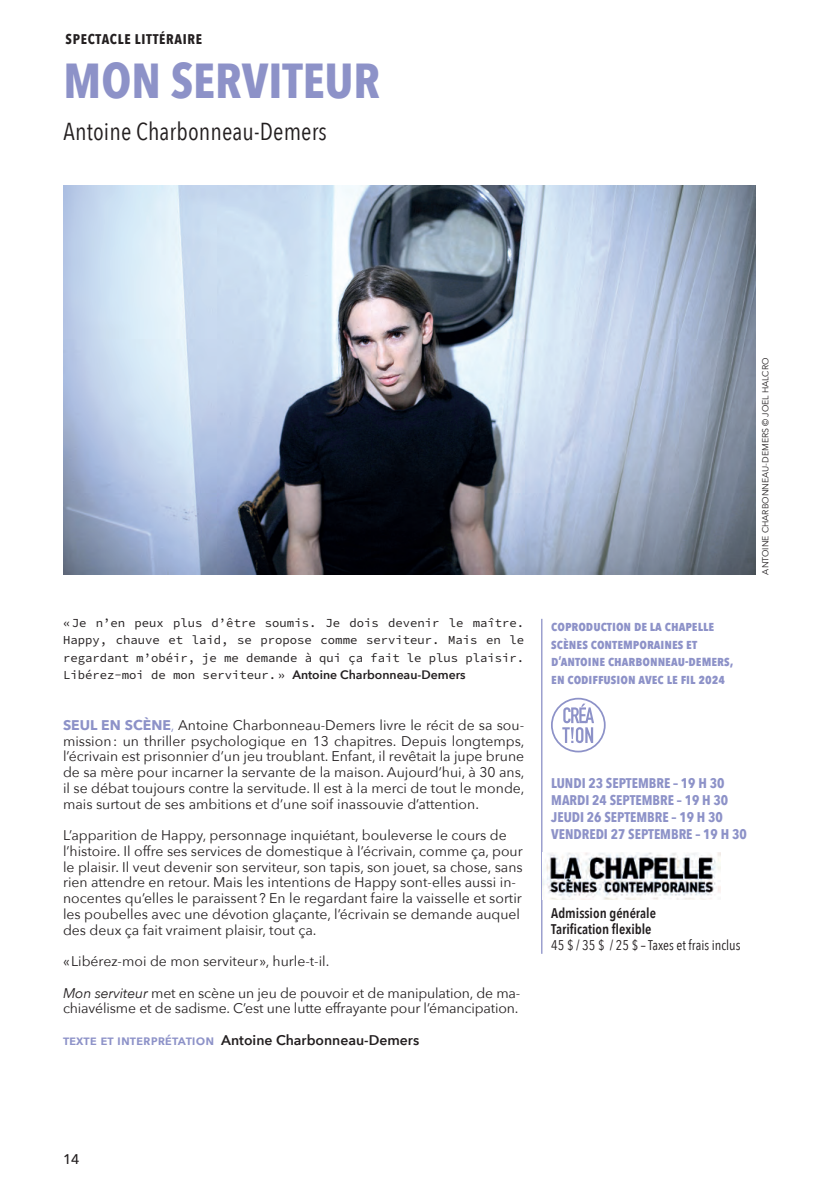
<style>
.page{position:relative;width:819px;height:1197px;background:#fff}
.page>*{position:absolute;margin:0;border:0;box-sizing:border-box;transform-origin:0 0}
.t1{font:700 49px "Avenir Next Condensed";color:#8d92c8}
.t2{font:24.5px "Avenir Next Condensed";letter-spacing:.005em;color:#231f20}
.t3{font:14px/15.8px "Avenir Next";color:#231f20}
.t4{font:700 14px/17.5px "Avenir Next Condensed";color:#8d92c8}
.t5{font:600 14px "Avenir Next";color:#231f20}
.t6{font:600 14px/15.8px "Avenir Next Condensed";color:#231f20}
.t7{font:14px "Avenir Next Condensed";color:#231f20}
.t8{font:700 14px "Avenir Next Condensed";letter-spacing:.05em;color:#231f20}
.t9{font:500 14px "Avenir Next";color:#231f20}
.t10{font:12.25px/17.5px "Source Code Variable";color:#231f20;text-align:justify}
.t11{font:8.75px "Avenir Next";color:#231f20}
.s1{font-family:"Avenir Next";font-weight:600}
.s2{font-weight:700;color:#8d92c8}
.s3{color:#8d92c8}
.s4{font-style:italic}
</style>
<div class="page">
<img style="left:64px;top:185px;width:691px;height:390px">
<hr style="left:541px;top:619px;width:1px;height:335px;background:#8d92c8">
<div style="left:551px;top:698px;width:55px;height:54px;border:2px solid #8d92c8;border-radius:50%"></div>
<svg style="left:562px;top:704px;width:32px;height:39px"></svg>
<img style="left:542px;top:852px;width:178px;height:47px">
<p class="t8" style="left:66px;top:30px;width:138px">SPECTACLE LITTÉRAIRE</p>
<h1 class="t1" style="left:64px;top:51px;width:318px">MON SERVITEUR</h1>
<h2 class="t2" style="left:64px;top:111px;width:265px">Antoine Charbonneau-Demers</h2>
<p class="t10" style="left:63px;top:614px;width:463px">«Je n’en peux plus d’être soumis. Je dois devenir le maître.<br>Happy, chauve et laid, se propose comme serviteur. Mais en le regardant m’obéir, je me demande à qui ça fait le plus plaisir.<br>Libérez-moi de mon serviteur.» <span class="s1">Antoine Charbonneau-Demers</span></p>
<p class="t3" style="left:63px;top:716px;width:463px;text-align:justify"><span class="s2">SEUL EN SCÈNE</span><span class="s3">,</span> Antoine Charbonneau-Demers livre le récit de sa sou&shy;mission: un thriller psychologique en 13 chapitres. Depuis longtemps, l’écrivain est prisonnier d’un jeu troublant. Enfant, il revêtait la jupe brune de sa mère pour incarner la servante de la maison. Aujourd’hui, à 30 ans, il se débat toujours contre la servitude. Il est à la merci de tout le monde, mais surtout de ses ambitions et d’une soif inassouvie d’attention.</p>
<p class="t3" style="left:63px;top:827px;width:461px">L’apparition de Happy, personnage inquiétant, bouleverse le cours de l’histoire. Il offre ses services de domestique à l’écrivain, comme ça, pour le plaisir. Il veut devenir son serviteur, son tapis, son jouet, sa chose, sans rien attendre en retour. Mais les intentions de Happy sont-elles aussi in&shy;nocentes qu’elles le paraissent ? En le regardant faire la vaisselle et sortir les poubelles avec une dévotion glaçante, l’écrivain se demande auquel des deux ça fait vraiment plaisir, tout ça.</p>
<p class="t3" style="left:63px;top:953px;width:268px">«Libérez-moi de mon serviteur», hurle-t-il.</p>
<p class="t3" style="left:63px;top:984px;width:459px"><span class="s4">Mon serviteur</span> met en scène un jeu de pouvoir et de manipulation, de ma&shy;chiavélisme et de sadisme. C’est une lutte effrayante pour l’émancipation.</p>
<p class="t5" style="left:63px;top:1028px;width:358px"><span class="s3">texte et interprétation</span> Antoine Charbonneau-Demers</p>
<p class="t4" style="left:551px;top:618px;width:184px">coproduction de la chapelle scènes contemporaines et d’antoine charbonneau-demers, en codiffusion avec le fil 2024</p>
<p class="t11" style="left:758px;top:575px;width:218px;rotate:-90deg">ANTOINE CHARBONNEAU-DEMERS © JOEL HALCRO</p>
<p class="t4" style="left:551px;top:775px;width:197px;line-height:16.8px">LUNDI 23 SEPTEMBRE – 19 H 30<br>MARDI 24 SEPTEMBRE – 19 H 30<br>JEUDI 26 SEPTEMBRE – 19 H 30<br>VENDREDI 27 SEPTEMBRE – 19 H 30</p>
<p class="t6" style="left:551px;top:905px;width:106px">Admission générale<br>Tarification flexible</p>
<p class="t7" style="left:551px;top:933px;width:191px">45 $ / 35 $ / 25 $ – Taxes et frais inclus</p>
<p class="t9" style="left:63px;top:1148px;width:18px">14</p>
</div>
